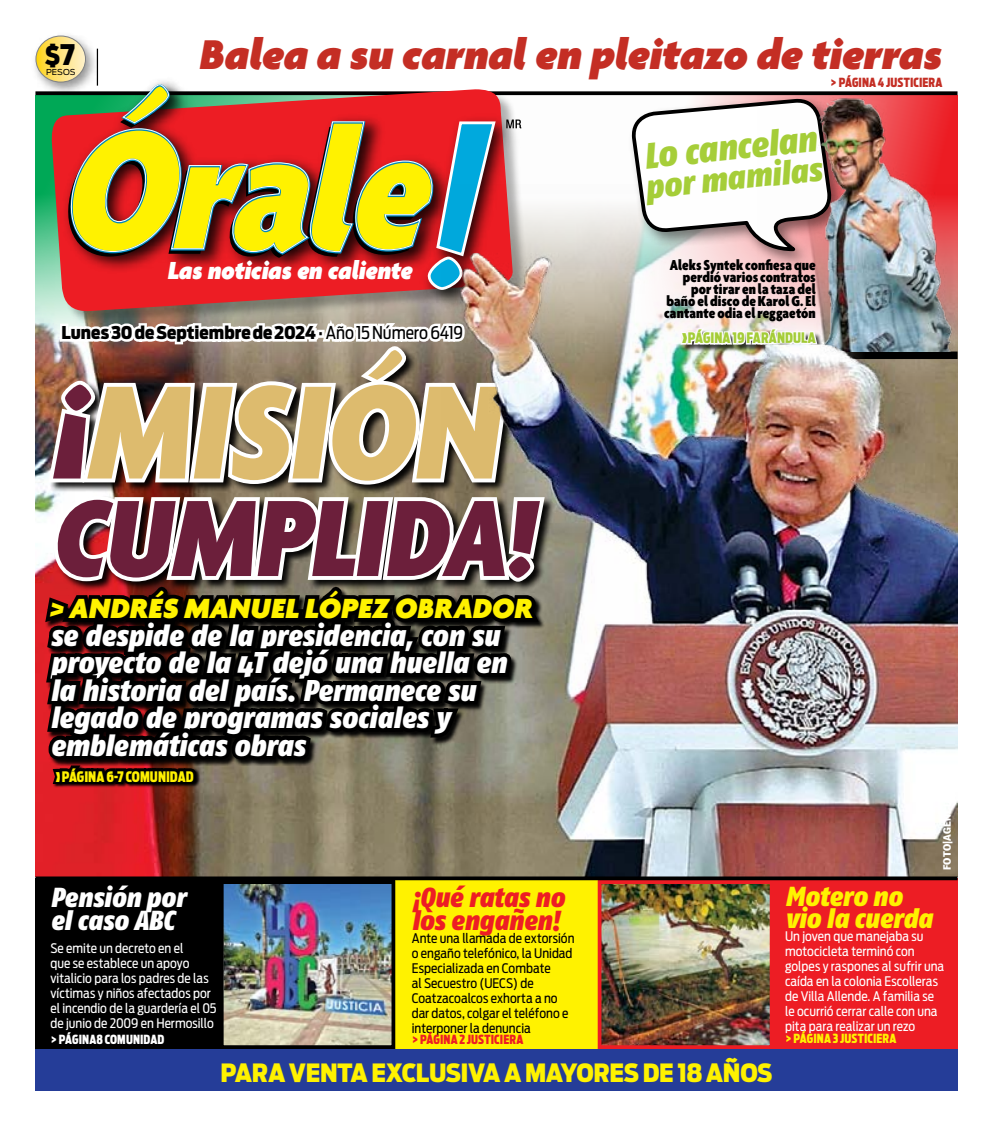
<style>
.page{position:relative;width:993px;height:1125px;background:#fff}
.page>*{position:absolute;margin:0;border:0;box-sizing:border-box;transform-origin:0 0}
.t1{font:900 condensed 143.75px "Agenda";color:#ddbb6e}
.t2{font:900 condensed 117.5px "Agenda";color:#6c1f3b}
.t3{font:italic 900 45px "Agenda";color:#c42e24}
.t4{font:italic 900 36.25px "Fago Co";color:#a6ce39}
.t5{font:italic 900 33.75px "Fago Co";color:#a6ce39}
.t6{font:italic 900 30px/27.5px "Fago Co";color:#fff}
.t7{font:italic 900 30px "Agenda";letter-spacing:.095em;color:#fff200}
.t8{font:italic 900 27.5px/22.5px "Fago Co";color:#ed1d24}
.t9{font:italic 900 27.5px/22.5px "Fago Co";color:#fff}
.t10{font:italic 900 27.5px/22.5px "Fago Co";color:#fff200}
.t11{font:italic 900 26.75px "Agenda";letter-spacing:-.005em;color:#fff;scale:.93 1}
.t12{font:900 26.12px "Antenna Cond";color:#000}
.t13{font:900 25px "Antenna Cond";letter-spacing:-.015em;color:#fff200}
.t14{font:900 17.5px "Antenna Cond";color:#000}
.t15{font:900 condensed 15.62px/11.9px "Agenda";color:#000;text-align:right}
.t16{font:900 14.38px "Antenna Extra Cond";color:#fff200}
.t17{font:900 14.38px "Antenna Extra Cond";letter-spacing:.005em;color:#a6ce39}
.t18{font:13.12px/15px "Antenna Cond";color:#fff}
.t19{font:13.12px/15px "Antenna Cond";color:#000}
.t20{font:900 12.5px "Antenna Extra Cond";letter-spacing:.01em;color:#ed1d24}
.t21{font:900 12.5px "Antenna Extra Cond";letter-spacing:.01em;color:#fff200}
.t22{font:900 12.5px "Antenna Extra Cond";letter-spacing:.01em;color:#c42e24}
.t23{font:900 12.5px "Antenna Extra Cond";letter-spacing:.005em;color:#fff}
.t24{font:700 condensed 10px "Poynter Agate";letter-spacing:.01em;color:#fff}
.t25{font:8.12px "Antenna";letter-spacing:.01em;color:#000}
.s1{font-size:28.12px}
.s2{font-weight:400}
.s3{color:#6c1f3b}
</style>
<div class="page">
<img style="left:35px;top:353px;width:922px;height:524px">
<div style="left:35px;top:878px;width:360px;height:171px;background:#000"></div>
<div style="left:597px;top:878px;width:360px;height:171px;background:#ed1d24"></div>
<div style="left:395px;top:878px;width:202px;height:171px;background:#fff200"></div>
<img style="left:225px;top:885px;width:165px;height:159px">
<div style="left:220px;top:880px;width:175px;height:169px;border:4px solid #000"></div>
<img style="left:602px;top:885px;width:166px;height:159px">
<div style="left:597px;top:880px;width:176px;height:169px;border:4px solid #ed1d24"></div>
<hr style="left:35px;top:877px;width:922px;height:3px;background:#000">
<svg style="left:528px;top:91px;width:429px;height:4px"></svg>
<svg style="left:50px;top:91px;width:463px;height:219px;background:#c05855"></svg>
<img style="left:416px;top:110px;width:101px;height:200px">
<svg style="left:36px;top:36px;width:461px;height:255px"></svg>
<div style="left:35px;top:36px;width:51px;height:47px;border:1px solid #808285;border-radius:50%"></div>
<div style="left:35px;top:1049px;width:922px;height:41px;background:#253d98"></div>
<svg style="left:506px;top:120px;width:15px;height:8px"></svg>
<svg style="left:631px;top:99px;width:125px;height:86px"></svg>
<svg style="left:40px;top:310px;width:509px;height:533px"></svg>
<img style="left:756px;top:93px;width:201px;height:92px">
<img style="left:441px;top:185px;width:516px;height:499px">
<h3 class="t12" style="left:45px;top:39px;width:31px">$<span class="s1">7</span></h3>
<p class="t25" style="left:46px;top:67px;width:31px">PESOS</p>
<h3 class="t3" style="left:200px;top:27px;width:743px">Balea a su carnal en pleitazo de tierras</h3>
<p class="t22" style="left:830px;top:76px;width:114px">&gt; PÁGINA 4 JUSTICIERA</p>
<h3 class="t11" style="left:168px;top:254px;width:264px">Las noticias en caliente</h3>
<h3 class="t4" style="left:641px;top:134px;width:174px;rotate:-6deg">Lo cancelan</h3>
<h3 class="t5" style="left:642px;top:167px;width:178px;rotate:-6deg">por mamilas</h3>
<p class="t15" style="left:664px;top:259px;width:153px">Aleks Syntek confiesa que perdió varios contratos por tirar en la taza del baño el disco de Karol G. El cantante odia el reggaetón</p>
<h3 class="t14" style="left:62px;top:322px;width:403px">LUNES 30 DE SEPTIEMBRE DE 2024 <span class="s2">• Año 15 Número 6419</span></h3>
<h1 class="t1" style="left:50px;top:347px;width:470px"><span class="s3">¡</span>Misión</h1>
<h2 class="t2" style="left:50px;top:469px;width:503px">cumplida!</h2>
<h3 class="t7" style="left:50px;top:590px;width:478px">&gt; Andrés Manuel López Obrador</h3>
<h3 class="t6" style="left:50px;top:621px;width:457px">se despide de la presidencia, con su proyecto de la 4T dejó una huella en la historia del país. Permanece su legado de programas sociales y emblemáticas obras</h3>
<p class="t16" style="left:56px;top:768px;width:79px">❱PÁGINA 6-7 COMUNIDAD</p>
<h3 class="t9" style="left:50px;top:886px;width:136px">Pensión por el caso ABC</h3>
<h3 class="t8" style="left:411px;top:886px;width:154px">¡Qué ratas no los engañen!</h3>
<p class="t18" style="left:50px;top:941px;width:168px">Se emite un decreto en el<br>que se establece un apoyo vitalicio para los padres de las víctimas y niños afectados por el incendio de la guardería el 05 de junio de 2009 en Hermosillo</p>
<p class="t19" style="left:411px;top:931px;width:164px">Ante una llamada de extorsión o engaño telefónico, la Unidad<br>Especializada en Combate<br>al Secuestro (UECS) de<br>Coatzacoalcos exhorta a no dar datos, colgar el teléfono e interponer la denuncia</p>
<p class="t23" style="left:50px;top:1032px;width:115px">&gt; PÁGINA8 COMUNIDAD</p>
<p class="t20" style="left:411px;top:1032px;width:113px">&gt; PÁGINA 2 JUSTICIERA</p>
<p class="t17" style="left:681px;top:330px;width:135px">❱PÁGINA 19 FARÁNDULA</p>
<p class="t24" style="left:940px;top:870px;width:74px;rotate:-90deg">foto|AGENCIA</p>
<h3 class="t10" style="left:784px;top:884px;width:149px">Motero no vio la cuerda</h3>
<p class="t18" style="left:784px;top:929px;width:160px">Un joven que manejaba su motocicleta terminó con golpes y raspones al sufrir una caída en la colonia Escolleras de Villa Allende. A familia se le ocurrió cerrar calle con una pita para realizar un rezo</p>
<p class="t21" style="left:784px;top:1032px;width:113px">&gt; PÁGINA 3 JUSTICIERA</p>
<h3 class="t13" style="left:220px;top:1058px;width:389px">PARA VENTA EXCLUSIVA A MAYORES</h3>
<h3 class="t13" style="left:642px;top:1058px;width:131px">DE 18 AÑOS</h3>
</div>
